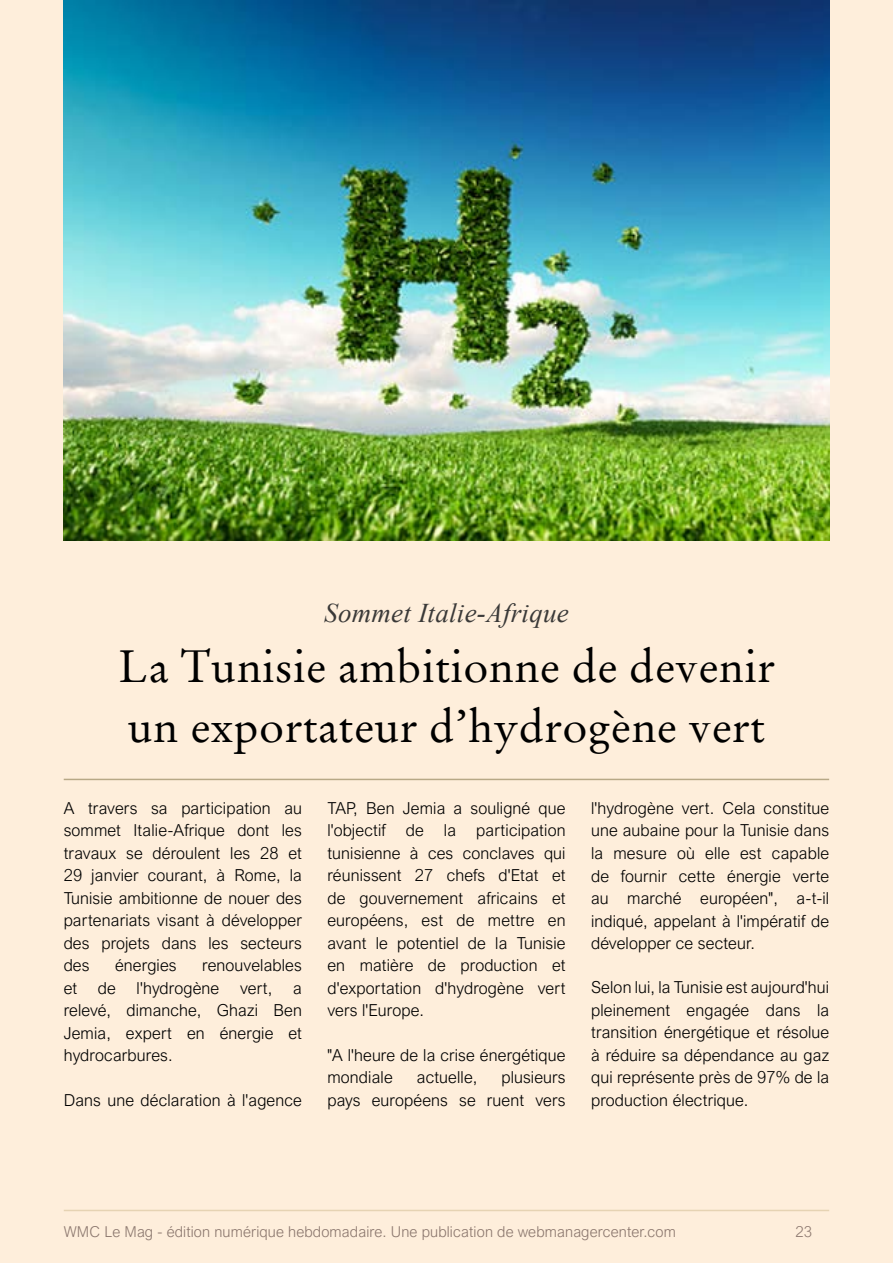
<style>
.page{position:relative;width:893px;height:1263px;background:#feeedb}
.page>*{position:absolute;margin:0;border:0;box-sizing:border-box;transform-origin:0 0}
.t1{font:45px/60px "Stempel Garamond W04";letter-spacing:.01em;color:#000}
.t2{font:italic 27px "Times New Roman";letter-spacing:.01em;color:#3a3938}
.t3{font:300 16.5px/22.5px "Arial Nova";letter-spacing:.01em;color:#000;text-align:justify}
.t4{font:300 15px "Arial Nova W07";letter-spacing:.01em;color:#8b776e}
</style>
<div class="page">
<hr style="left:64px;top:1210px;width:765px;height:1px;background:#e0cda9">
<hr style="left:64px;top:779px;width:765px;height:1px;background:#b7a886">
<img style="left:64px;top:0;width:765px;height:540px">
<h2 class="t2" style="left:324px;top:594px;width:246px">Sommet Italie-Afrique</h2>
<h1 class="t1" style="left:118px;top:636px;width:658px">La Tunisie ambitionne de devenir un exportateur d’hydrogène vert</h1>
<p class="t3" style="left:64px;top:797px;width:240px">A travers sa participation au sommet Italie-Afrique dont les travaux se déroulent les 28 et 29 janvier courant, à Rome, la Tunisie ambitionne de nouer des partenariats visant à développer des projets dans les secteurs des</p>
<p class="t3" style="left:115px;top:954px;width:63px">énergies</p>
<p class="t3" style="left:202px;top:954px;width:101px">renouvelables</p>
<p class="t3" style="left:64px;top:977px;width:15px">et</p>
<p class="t3" style="left:98px;top:977px;width:20px">de</p>
<p class="t3" style="left:137px;top:977px;width:84px">l'hydrogène</p>
<p class="t3" style="left:240px;top:977px;width:34px">vert,</p>
<p class="t3" style="left:64px;top:977px;width:240px;text-indent:230px">a relevé, dimanche, Ghazi Ben Jemia, expert en énergie et hydrocarbures.</p>
<p class="t3" style="left:64px;top:1088px;width:240px">Dans une déclaration à l'agence</p>
<p class="t3" style="left:327px;top:797px;width:240px">TAP, Ben Jemia a souligné que l'objectif de la participation tunisienne à ces conclaves qui réunissent 27 chefs d'Etat et de gouvernement africains et européens, est de mettre en avant le potentiel de la Tunisie en matière de production et d'exportation d'hydrogène vert vers l'Europe.</p>
<p class="t3" style="left:327px;top:1043px;width:240px">"A l'heure de la crise énergétique mondiale</p>
<p class="t3" style="left:327px;top:1066px;width:240px;text-align:right">plusieurs<br>pays européens se ruent vers</p>
<p class="t3" style="left:417px;top:1066px;width:62px">actuelle,</p>
<p class="t3" style="left:591px;top:797px;width:240px">l'hydrogène vert. Cela constitue une aubaine pour la Tunisie dans la mesure où elle est capable de fournir cette énergie verte au marché européen", a-t-il indiqué, appelant à l'impératif de développer ce secteur.</p>
<p class="t3" style="left:591px;top:976px;width:240px">Selon lui, la Tunisie est aujourd'hui pleinement engagée dans la transition énergétique et résolue à réduire sa dépendance au gaz qui représente près de 97% de la production électrique.</p>
<p class="t4" style="left:64px;top:1223px;width:614px">WMC Le Mag - édition numérique hebdomadaire. Une publication de webmanagercenter.com</p>
<p class="t4" style="left:795px;top:1223px;width:18px">23</p>
</div>
